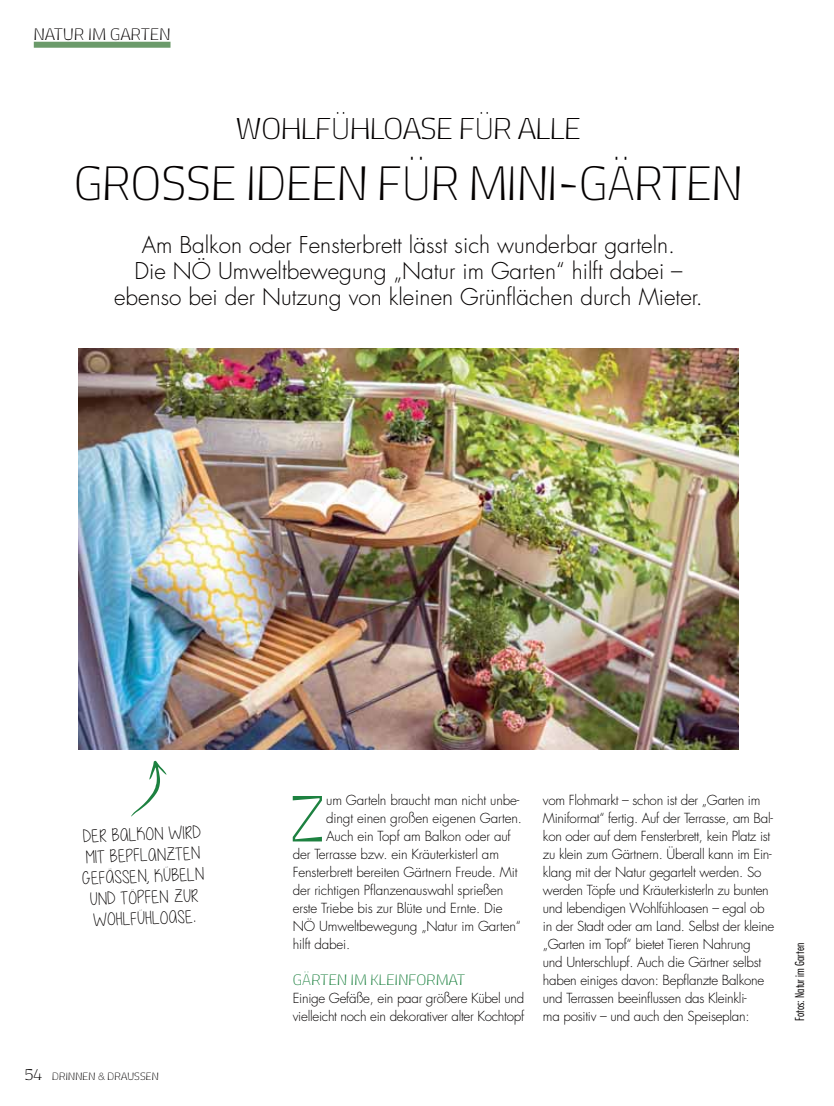
<style>
.page{position:relative;width:834px;height:1106px;background:#fff}
.page>*{position:absolute;margin:0;border:0;box-sizing:border-box;transform-origin:0 0}
.t1{font:64.8px "Antaro";color:#1d8140}
.t2{font:48px "Antaro";color:#040000;scale:.96 1}
.t3{font:30px "Antaro";letter-spacing:-.005em;color:#040000}
.t4{font:300 22.5px/26.2px "Futura Std";color:#040000;text-align:center}
.t5{font:18px/21px "Alittlesunshine";color:#040000;text-align:center}
.t6{font:16.5px "Antaro";letter-spacing:.02em;color:#040000}
.t7{font:15px "Antaro";letter-spacing:.015em;color:#1d8140}
.t8{font:300 13.5px/18px "Futura Std";letter-spacing:-.02em;color:#040000}
.t9{font:300 condensed 12px "Futura Std";color:#040000}
.t10{font:10.5px "Antaro";letter-spacing:.015em;color:#040000}
.s1{font-family:"Antaro"}
.s2{font-size:16.5px}
</style>
<div class="page">
<img style="left:79px;top:348px;width:659px;height:401px">
<svg style="left:131px;top:760px;width:35px;height:56px"></svg>
<div style="left:34px;top:42px;width:136px;height:6px;background:#6b9a6a"></div>
<p class="t6" style="left:34px;top:28px;width:138px">NATUR IM GARTEN</p>
<h3 class="t3" style="left:236px;top:117px;width:346px">WOHLFÜHLOASE FÜR ALLE</h3>
<h2 class="t2" style="left:74px;top:165px;width:697px">GROSSE IDEEN FÜR MINI-GÄRTEN</h2>
<h3 class="t4" style="left:114px;top:233px;width:590px">Am Balkon oder Fensterbrett lässt sich wunderbar garteln.<br>Die NÖ Umweltbewegung „Natur im Garten“ hilft dabei – ebenso bei der Nutzung von kleinen Grünflächen durch Mieter.</h3>
<h3 class="t5" style="left:81px;top:827px;width:123px;rotate:-2deg">DER BALKON WIRD<br>MIT BEPFLANZTEN<br>GEFÄSSEN, KÜBELN<br>UND TÖPFEN ZUR<br>WOHLFÜHLOASE<span class="s1">.</span></h3>
<p class="t10" style="left:24px;top:1072px;width:136px"><span class="s2">54</span> DRINNEN &amp; DRAUSSEN</p>
<h1 class="t1" style="left:290px;top:794px;width:36px">Z</h1>
<p class="t8" style="left:326px;top:792px;width:195px">um Garteln braucht man nicht unbe-</p>
<p class="t8" style="left:326px;top:810px;width:197px">dingt einen großen eigenen Garten.</p>
<p class="t8" style="left:326px;top:828px;width:186px">Auch ein Topf am Balkon oder auf</p>
<p class="t8" style="left:293px;top:846px;width:208px">der Terrasse bzw. ein Kräuterkisterl am</p>
<p class="t8" style="left:293px;top:864px;width:226px">Fensterbrett bereiten Gärtnern Freude. Mit</p>
<p class="t8" style="left:293px;top:882px;width:212px">der richtigen Pflanzenauswahl sprießen</p>
<p class="t8" style="left:293px;top:900px;width:211px">erste Triebe bis zur Blüte und Ernte. Die</p>
<p class="t8" style="left:293px;top:918px;width:230px">NÖ Umweltbewegung „Natur im Garten“</p>
<p class="t8" style="left:293px;top:936px;width:59px">hilft dabei.</p>
<p class="t7" style="left:293px;top:974px;width:173px">GÄRTEN IM KLEINFORMAT</p>
<p class="t8" style="left:293px;top:990px;width:233px">Einige Gefäße, ein paar größere Kübel und vielleicht noch ein dekorativer alter Kochtopf</p>
<p class="t8" style="left:543px;top:792px;width:233px">vom Flohmarkt – schon ist der „Garten im Miniformat“ fertig. Auf der Terrasse, am Bal&shy;kon oder auf dem Fensterbrett, kein Platz ist zu klein zum Gärtnern. Überall kann im Ein&shy;klang mit der Natur gegartelt werden. So werden Töpfe und Kräuterkisterln zu bunten und lebendigen Wohlfühloasen – egal ob in der Stadt oder am Land. Selbst der kleine „Garten im Topf“ bietet Tieren Nahrung<br>und Unterschlupf. Auch die Gärtner selbst haben einiges davon: Bepflanzte Balkone und Terrassen beeinflussen das Kleinkli-<br>ma positiv – und auch den Speiseplan:</p>
<p class="t9" style="left:794px;top:1021px;width:80px;rotate:-90deg">Fotos: Natur im Garten</p>
</div>
